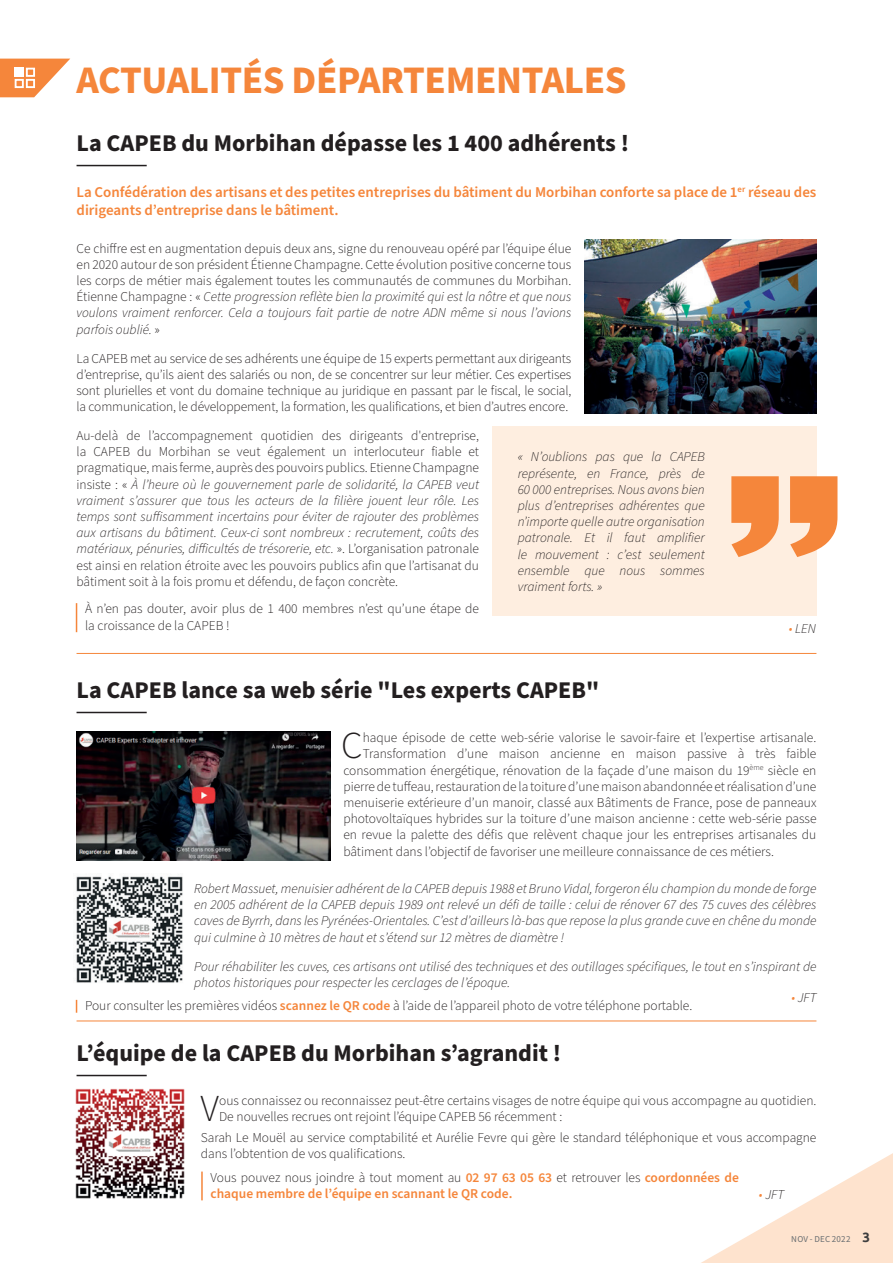
<style>
.page{position:relative;width:893px;height:1263px;background:#fff}
.page>*{position:absolute;margin:0;border:0;box-sizing:border-box;transform-origin:0 0}
.t1{font:700 39px "Source Sans Pro";letter-spacing:-.01em;color:#f5863b}
.t2{font:300 38.1px "Source Sans Pro";color:#231f20}
.t3{font:700 24px "Source Sans Pro";color:#231f20}
.t4{font:600 15px/18px "Source Sans Pro";color:#f5863b}
.t5{font:300 13.5px/16.2px "Source Sans Pro";color:#231f20;text-align:justify}
.t6{font:italic 300 13.5px/16.2px "Source Sans Pro";color:#231f20;text-align:justify}
.t7{font:600 13.5px/15.9px "Source Sans Pro";color:#f5863b}
.t8{font:9px "Source Sans Pro";letter-spacing:.02em;color:#696e71}
.s1{font-style:italic}
.s2{color:#f5863b}
.s3{font-weight:600;color:#f5863b}
.s4{font-weight:300;color:#231f20}
.s5{font-family:"Ubuntu";font-weight:700;font-size:13.5px;color:#3e3e3f}
</style>
<div class="page">
<svg style="left:701px;top:1153px;width:192px;height:110px"></svg>
<svg style="left:0;top:59px;width:70px;height:38px"></svg>
<div style="left:15px;top:68px;width:9px;height:9px;background:#fff"></div>
<div style="left:15px;top:79px;width:9px;height:9px;border:2px solid #fff"></div>
<div style="left:26px;top:68px;width:9px;height:9px;border:2px solid #fff"></div>
<div style="left:26px;top:79px;width:9px;height:9px;border:2px solid #fff"></div>
<hr style="left:77px;top:653px;width:739px;height:1px;background:#f5863b">
<hr style="left:77px;top:1020px;width:739px;height:1px;background:#f5863b">
<hr style="left:77px;top:165px;width:70px;height:1px;background:#231f20">
<svg style="left:76px;top:603px;width:1px;height:29px"></svg>
<hr style="left:77px;top:1075px;width:70px;height:1px;background:#231f20">
<hr style="left:77px;top:712px;width:70px;height:1px;background:#231f20">
<svg style="left:76px;top:1000px;width:1px;height:13px"></svg>
<img style="left:75px;top:1088px;width:110px;height:111px">
<hr style="left:201px;top:1171px;width:2px;height:29px;background:#f5863b">
<img style="left:584px;top:239px;width:232px;height:175px">
<img style="left:77px;top:731px;width:254px;height:129px">
<div style="left:492px;top:426px;width:324px;height:190px;background:#feeee0"></div>
<img style="left:75px;top:876px;width:108px;height:107px">
<svg style="left:731px;top:476px;width:106px;height:81px"></svg>
<h1 class="t1" style="left:77px;top:53px;width:552px">ACTUALITÉS DÉPARTEMENTALES</h1>
<h3 class="t3" style="left:77px;top:127px;width:554px">La CAPEB du Morbihan dépasse les 1 400 adhérents !</h3>
<p class="t4" style="left:77px;top:184px;width:741px">La Confédération des artisans et des petites entreprises du bâtiment du Morbihan conforte sa place de 1<sup>er</sup> réseau des dirigeants d’entreprise dans le bâtiment.</p>
<p class="t5" style="left:77px;top:240px;width:496px">Ce chiffre est en augmentation depuis deux ans, signe du renouveau opéré par l’équipe élue en 2020 autour de son président Étienne Champagne. Cette évolution positive concerne tous les corps de métier mais également toutes les communautés de communes du Morbihan.<br>Étienne Champagne : « <span class="s1">Cette progression reflète bien la proximité qui est la nôtre et que nous voulons vraiment renforcer. Cela a toujours fait partie de notre ADN même si nous l’avions parfois oublié.</span> »</p>
<p class="t5" style="left:77px;top:350px;width:496px">La CAPEB met au service de ses adhérents une équipe de 15 experts permettant aux dirigeants d’entreprise, qu’ils aient des salariés ou non, de se concentrer sur leur métier. Ces expertises sont plurielles et vont du domaine technique au juridique en passant par le fiscal, le social, la communication, le développement, la formation, les qualifications, et bien d’autres encore.</p>
<p class="t5" style="left:77px;top:428px;width:404px">Au-delà de l’accompagnement quotidien des dirigeants d'entreprise, la CAPEB du Morbihan se veut également un interlocuteur fiable et pragmatique, mais ferme, auprès des pouvoirs publics. Etienne Champagne insiste : « <span class="s1">À l’heure où le gouvernement parle de solidarité, la CAPEB veut vraiment s’assurer que tous les acteurs de la filière jouent leur rôle. Les temps sont suffisamment incertains pour éviter de rajouter des problèmes aux artisans du bâtiment. Ceux-ci sont nombreux : recrutement, coûts des matériaux, pénuries, difficultés de trésorerie, etc.</span> ». L’organisation patronale est ainsi en relation étroite avec les pouvoirs publics afin que l’artisanat du bâtiment soit à la fois promu et défendu, de façon concrète.</p>
<p class="t5" style="left:85px;top:601px;width:396px">À n’en pas douter, avoir plus de 1 400 membres n’est qu’une étape de la croissance de la CAPEB !</p>
<p class="t6" style="left:518px;top:449px;width:189px">« N’oublions pas que la CAPEB représente, en France, près de 60 000 entreprises. Nous avons bien plus d’entreprises adhérentes que n’importe quelle autre organisation patronale. Et il faut amplifier le mouvement : c’est seulement ensemble que nous sommes vraiment forts. »</p>
<p class="t6" style="left:789px;top:621px;width:29px"><span class="s2">•</span> LEN</p>
<h3 class="t3" style="left:77px;top:674px;width:524px">La CAPEB lance sa web série "Les experts CAPEB"</h3>
<h2 class="t2" style="left:341px;top:720px;width:23px">C</h2>
<p class="t5" style="left:363px;top:730px;width:455px">haque épisode de cette web-série valorise le savoir-faire et l’expertise artisanale.</p>
<p class="t5" style="left:363px;top:746px;width:455px">Transformation d’une maison ancienne en maison passive à très faible</p>
<p class="t5" style="left:343px;top:762px;width:475px">consommation énergétique, rénovation de la façade d’une maison du 19<sup>ème</sup> siècle en</p>
<p class="t5" style="left:343px;top:779px;width:474px">pierre de tuffeau, restauration de la toiture d’une maison abandonnée et réalisation d’une</p>
<p class="t5" style="left:343px;top:795px;width:475px">menuiserie extérieure d’un manoir, classé aux Bâtiments de France, pose de panneaux</p>
<p class="t5" style="left:343px;top:811px;width:475px">photovoltaïques hybrides sur la toiture d’une maison ancienne : cette web-série passe</p>
<p class="t5" style="left:343px;top:827px;width:474px">en revue la palette des défis que relèvent chaque jour les entreprises artisanales du</p>
<p class="t5" style="left:343px;top:843px;width:432px">bâtiment dans l’objectif de favoriser une meilleure connaissance de ces métiers.</p>
<p class="t6" style="left:194px;top:881px;width:624px">Robert Massuet, menuisier adhérent de la CAPEB depuis 1988 et Bruno Vidal, forgeron élu champion du monde de forge en 2005 adhérent de la CAPEB depuis 1989 ont relevé un défi de taille : celui de rénover 67 des 75 cuves des célèbres caves de Byrrh, dans les Pyrénées-Orientales. C’est d’ailleurs là-bas que repose la plus grande cuve en chêne du monde qui culmine à 10 mètres de haut et s’étend sur 12 mètres de diamètre !</p>
<p class="t6" style="left:194px;top:958px;width:624px">Pour réhabiliter les cuves, ces artisans ont utilisé des techniques et des outillages spécifiques, le tout en s’inspirant de photos historiques pour respecter les cerclages de l’époque.</p>
<p class="t5" style="left:85px;top:998px;width:609px">Pour consulter les premières vidéos <span class="s3">scannez le QR code</span> à l’aide de l’appareil photo de votre téléphone portable.</p>
<p class="t6" style="left:791px;top:990px;width:27px"><span class="s2">•</span> JFT</p>
<h3 class="t3" style="left:77px;top:1037px;width:486px">L’équipe de la CAPEB du Morbihan s’agrandit !</h3>
<h2 class="t2" style="left:201px;top:1083px;width:20px">V</h2>
<p class="t5" style="left:219px;top:1093px;width:599px">ous connaissez ou reconnaissez peut-être certains visages de notre équipe qui vous accompagne au quotidien.<br>De nouvelles recrues ont rejoint l’équipe CAPEB 56 récemment :</p>
<p class="t5" style="left:201px;top:1130px;width:617px">Sarah Le Mouël au service comptabilité et Aurélie Fevre qui gère le standard téléphonique et vous accompagne dans l’obtention de vos qualifications.</p>
<p class="t7" style="left:210px;top:1170px;width:530px"><span class="s4">Vous pouvez nous joindre à tout moment au</span> 02 97 63 05 63 <span class="s4">et retrouver les</span> coordonnées de chaque membre de l’équipe en scannant le QR code.</p>
<p class="t6" style="left:759px;top:1187px;width:27px"><span class="s2">•</span> JFT</p>
<p class="t8" style="left:791px;top:1233px;width:80px">NOV - DEC 2022 <span class="s5">3</span></p>
</div>
